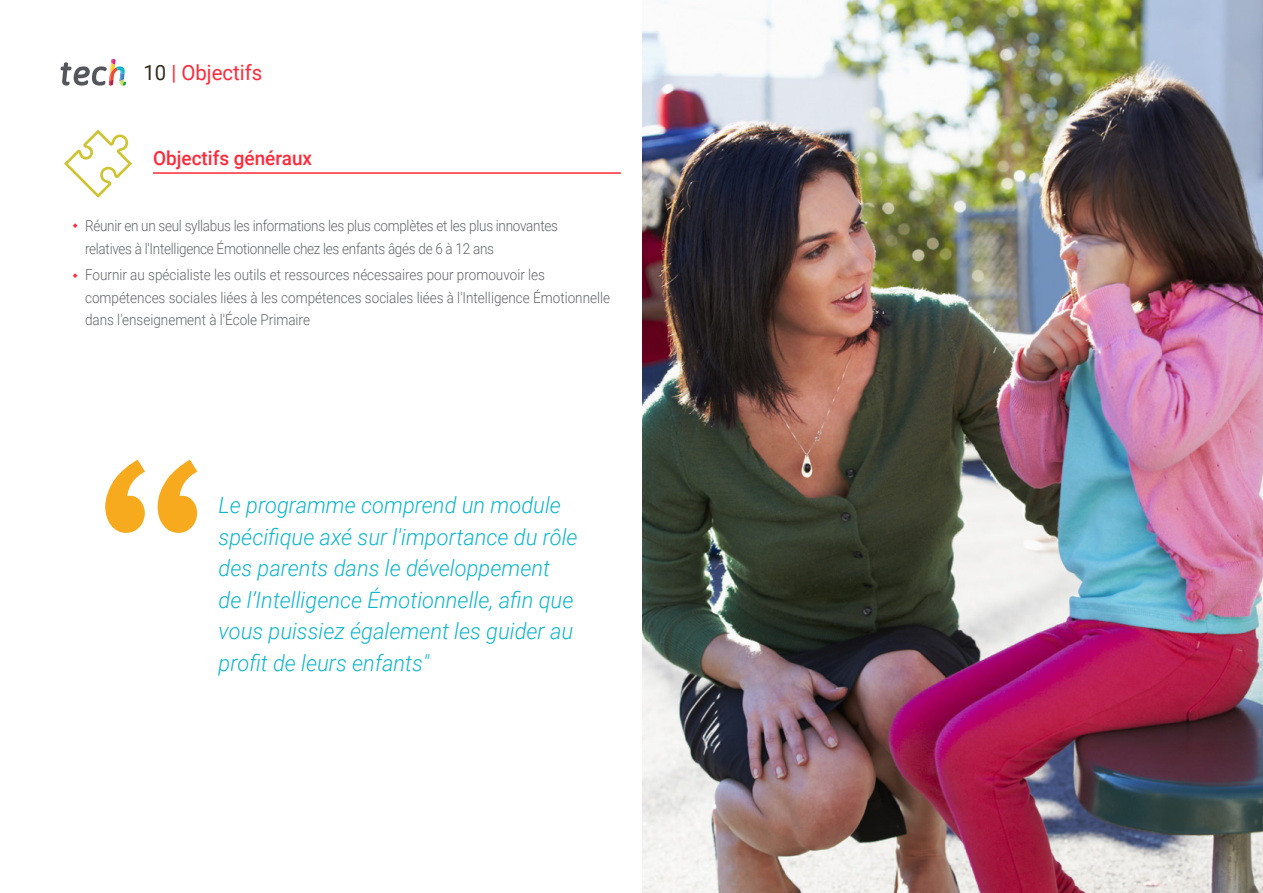
<style>
.page{position:relative;width:1263px;height:893px;background:#fff}
.page>*{position:absolute;margin:0;border:0;box-sizing:border-box;transform-origin:0 0}
.t1{font:italic 300 22.5px/31.5px "Roboto";color:#0fb6cf}
.t2{font:21px "Roboto";color:#ff293a}
.t3{font:500 19.5px "Roboto";color:#ff293a}
.t4{font:300 15px/22.5px "Roboto";color:#61646a;scale:.9 1}
.t5{font:300 15px/22.5px "Roboto";letter-spacing:-.02em;color:#61646a;scale:.9 1}
.s1{color:#312e20}
</style>
<div class="page">
<hr style="left:153px;top:173px;width:468px;height:1px;background:#ff293a">
<svg style="left:64px;top:130px;width:68px;height:68px"></svg>
<img style="left:642px;top:0;width:621px;height:893px">
<svg style="left:61px;top:59px;width:65px;height:27px"></svg>
<svg style="left:105px;top:460px;width:92px;height:73px"></svg>
<h2 class="t2" style="left:144px;top:57px;width:120px"><span class="s1">10</span> | Objectifs</h2>
<h3 class="t3" style="left:153px;top:144px;width:160px">Objectifs généraux</h3>
<p class="t5" style="left:85px;top:214px;width:527px">Réunir en un seul syllabus les informations les plus complètes et les plus innovantes relatives à l'Intelligence Émotionnelle chez les enfants âgés de 6 à 12 ans</p>
<p class="t4" style="left:85px;top:263px;width:585px">Fournir au spécialiste les outils et ressources nécessaires pour promouvoir les compétences sociales liées à les compétences sociales liées à l'Intelligence Émotionnelle dans l'enseignement à l'École Primaire</p>
<h1 class="t1" style="left:219px;top:489px;width:360px">Le programme comprend un module spécifique axé sur l'importance du rôle des parents dans le développement de l’Intelligence Émotionnelle, afin que vous puissiez également les guider au profit de leurs enfants"</h1>
</div>
